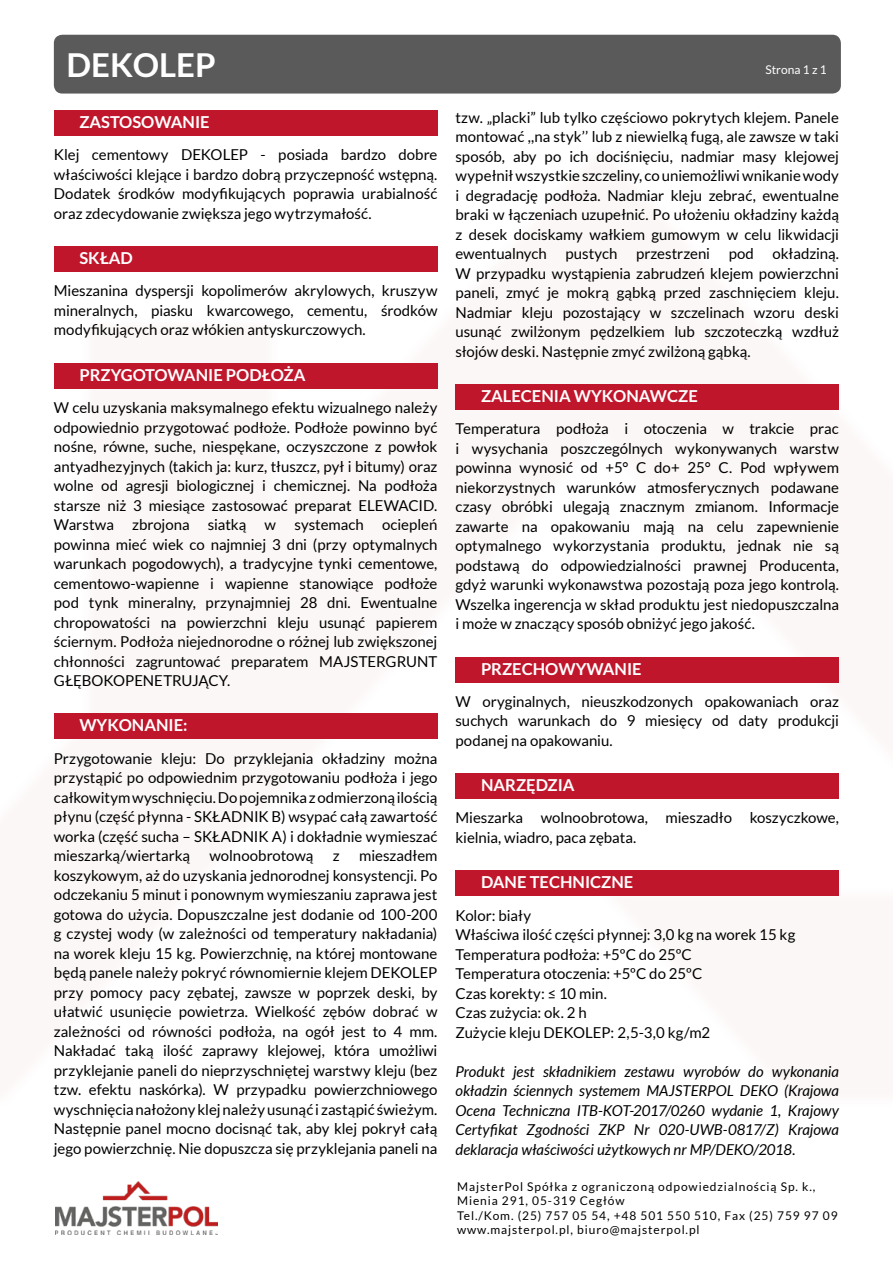
<style>
.page{position:relative;width:893px;height:1263px;background:#fff}
.page>*{position:absolute;margin:0;border:0;box-sizing:border-box;transform-origin:0 0}
.t1{font:700 33px "Lato";color:#fff}
.t2{font:700 16.5px "Lato";color:#fff}
.t3{font:15px/19.5px "Lato";color:#000;text-align:justify}
.t4{font:italic 15px/19.5px "Lato";letter-spacing:-.005em;color:#000;text-align:justify}
.t5{font:12px/14.4px "Lato";letter-spacing:.075em;color:#000}
.t6{font:12px "Lato";color:#fff}
</style>
<div class="page">
<div style="left:54px;top:35px;width:787px;height:59px;background:#5a5a5a;border-radius:9px"></div>
<img style="left:55px;top:1181px;width:162px;height:53px">
<div style="left:54px;top:111px;width:383px;height:25px;background:#c0162b"></div>
<div style="left:54px;top:247px;width:383px;height:25px;background:#c0162b"></div>
<div style="left:54px;top:363px;width:383px;height:25px;background:#c0162b"></div>
<div style="left:54px;top:714px;width:383px;height:25px;background:#c0162b"></div>
<div style="left:455px;top:384px;width:384px;height:25px;background:#c0162b"></div>
<div style="left:455px;top:657px;width:384px;height:25px;background:#c0162b"></div>
<div style="left:455px;top:774px;width:384px;height:25px;background:#c0162b"></div>
<div style="left:455px;top:871px;width:384px;height:25px;background:#c0162b"></div>
<h1 class="t1" style="left:67px;top:46px;width:151px">DEKOLEP</h1>
<p class="t6" style="left:765px;top:63px;width:63px">Strona 1 z 1</p>
<p class="t2" style="left:79px;top:113px;width:132px">ZASTOSOWANIE</p>
<p class="t3" style="left:54px;top:145px;width:385px">Klej cementowy DEKOLEP - posiada bardzo dobre właściwości klejące i bardzo dobrą przyczepność wstępną.<br>Dodatek środków modyfikujących poprawia urabialność oraz zdecydowanie zwiększa jego wytrzymałość.</p>
<p class="t2" style="left:79px;top:249px;width:55px">SKŁAD</p>
<p class="t3" style="left:54px;top:281px;width:385px">Mieszanina dyspersji kopolimerów akrylowych, kruszyw mineralnych, piasku kwarcowego, cementu, środków modyfikujących oraz włókien antyskurczowych.</p>
<p class="t2" style="left:79px;top:365px;width:228px">PRZYGOTOWANIE PODŁOŻA</p>
<p class="t3" style="left:54px;top:398px;width:385px">W celu uzyskania maksymalnego efektu wizualnego należy odpowiednio przygotować podłoże. Podłoże powinno być nośne, równe, suche, niespękane, oczyszczone z powłok antyadhezyjnych (takich ja: kurz, tłuszcz, pył i bitumy) oraz wolne od agresji biologicznej i chemicznej. Na podłoża starsze niż 3 miesiące zastosować preparat ELEWACID.<br>Warstwa zbrojona siatką w systemach ociepleń powinna mieć wiek co najmniej 3 dni (przy optymalnych warunkach pogodowych), a tradycyjne tynki cementowe, cementowo-wapienne i wapienne stanowiące podłoże pod tynk mineralny, przynajmniej 28 dni. Ewentualne chropowatości na powierzchni kleju usunąć papierem ściernym. Podłoża niejednorodne o różnej lub zwiększonej chłonności zagruntować preparatem MAJSTERGRUNT GŁĘBOKOPENETRUJĄCY.</p>
<p class="t2" style="left:79px;top:716px;width:110px">WYKONANIE:</p>
<p class="t3" style="left:54px;top:748px;width:385px">Przygotowanie kleju: Do przyklejania okładziny można przystąpić po odpowiednim przygotowaniu podłoża i jego całkowitym wyschnięciu. Do pojemnika z odmierzoną ilością płynu (część płynna - SKŁADNIK B) wsypać całą zawartość worka (część sucha – SKŁADNIK A) i dokładnie wymieszać mieszarką/wiertarką</p>
<p class="t3" style="left:54px;top:846px;width:385px;text-indent:305px">mieszadłem koszykowym, aż do uzyskania jednorodnej konsystencji. Po odczekaniu 5 minut i ponownym wymieszaniu zaprawa jest gotowa do użycia. Dopuszczalne jest dodanie od 100-200 g czystej wody (w zależności od temperatury nakładania) na worek kleju 15 kg. Powierzchnię, na której montowane będą panele należy pokryć równomiernie klejem DEKOLEP przy pomocy pacy zębatej, zawsze w poprzek deski, by ułatwić usunięcie powietrza. Wielkość zębów dobrać w zależności od równości podłoża, na ogół jest to 4 mm.<br>Nakładać taką ilość zaprawy klejowej, która umożliwi przyklejanie paneli do nieprzyschniętej warstwy kleju (bez tzw. efektu naskórka). W przypadku powierzchniowego wyschnięcia nałożony klej należy usunąć i zastąpić świeżym.<br>Następnie panel mocno docisnąć tak, aby klej pokrył całą jego powierzchnię. Nie dopuszcza się przyklejania paneli na</p>
<p class="t3" style="left:210px;top:846px;width:105px">wolnoobrotową</p>
<p class="t3" style="left:333px;top:846px;width:8px">z</p>
<p class="t3" style="left:455px;top:107px;width:385px">tzw. „placki” lub tylko częściowo pokrytych klejem. Panele montować ,,na styk’’ lub z niewielką fugą, ale zawsze w taki sposób, aby po ich dociśnięciu, nadmiar masy klejowej wypełnił wszystkie szczeliny, co uniemożliwi wnikanie wody i degradację podłoża. Nadmiar kleju zebrać, ewentualne braki w łączeniach uzupełnić. Po ułożeniu okładziny każdą z desek dociskamy wałkiem gumowym w celu likwidacji ewentualnych pustych przestrzeni pod okładziną.<br>W przypadku wystąpienia zabrudzeń klejem powierzchni paneli, zmyć je mokrą gąbką przed zaschnięciem kleju.<br>Nadmiar kleju pozostający w szczelinach wzoru deski usunąć zwilżonym pędzelkiem lub szczoteczką wzdłuż słojów deski. Następnie zmyć zwilżoną gąbką.</p>
<p class="t2" style="left:481px;top:386px;width:218px">ZALECENIA WYKONAWCZE</p>
<p class="t3" style="left:455px;top:419px;width:385px">Temperatura podłoża i otoczenia w trakcie prac i wysychania poszczególnych wykonywanych warstw powinna wynosić od +5° C do+ 25° C. Pod wpływem niekorzystnych warunków atmosferycznych podawane czasy obróbki ulegają znacznym zmianom. Informacje zawarte na opakowaniu mają na celu zapewnienie optymalnego wykorzystania produktu, jednak nie są podstawą do odpowiedzialności prawnej Producenta, gdyż warunki wykonawstwa pozostają poza jego kontrolą.<br>Wszelka ingerencja w skład produktu jest niedopuszczalna i może w znaczący sposób obniżyć jego jakość.</p>
<p class="t2" style="left:481px;top:659px;width:162px">PRZECHOWYWANIE</p>
<p class="t3" style="left:455px;top:691px;width:385px">W oryginalnych, nieuszkodzonych opakowaniach oraz suchych warunkach do 9 miesięcy od daty produkcji podanej na opakowaniu.</p>
<p class="t2" style="left:481px;top:776px;width:95px">NARZĘDZIA</p>
<p class="t3" style="left:455px;top:808px;width:385px">Mieszarka wolnoobrotowa, mieszadło koszyczkowe, kielnia, wiadro, paca zębata.</p>
<p class="t2" style="left:481px;top:873px;width:154px">DANE TECHNICZNE</p>
<p class="t3" style="left:455px;top:905px;width:341px;text-align:left">Kolor: biały<br>Właściwa ilość części płynnej: 3,0 kg na worek 15 kg<br>Temperatura podłoża: +5ºC do 25ºC<br>Temperatura otoczenia: +5ºC do 25ºC<br>Czas korekty: ≤ 10 min.<br>Czas zużycia: ok. 2 h<br>Zużycie kleju DEKOLEP: 2,5-3,0 kg/m2</p>
<p class="t4" style="left:455px;top:1062px;width:385px">Produkt jest składnikiem zestawu wyrobów do wykonania okładzin ściennych systemem MAJSTERPOL DEKO (Krajowa Ocena Techniczna ITB-KOT-2017/0260 wydanie 1, Krajowy Certyfikat Zgodności ZKP Nr 020-UWB-0817/Z) Krajowa deklaracja właściwości użytkowych nr MP/DEKO/2018.</p>
<p class="t5" style="left:457px;top:1179px;width:382px">MajsterPol Spółka z ograniczoną odpowiedzialnością Sp. k., Mienia 291, 05-319 Cegłów<br>Tel./Kom. (25) 757 05 54, +48 501 550 510, Fax (25) 759 97 09 www.majsterpol.pl, biuro@majsterpol.pl</p>
</div>
